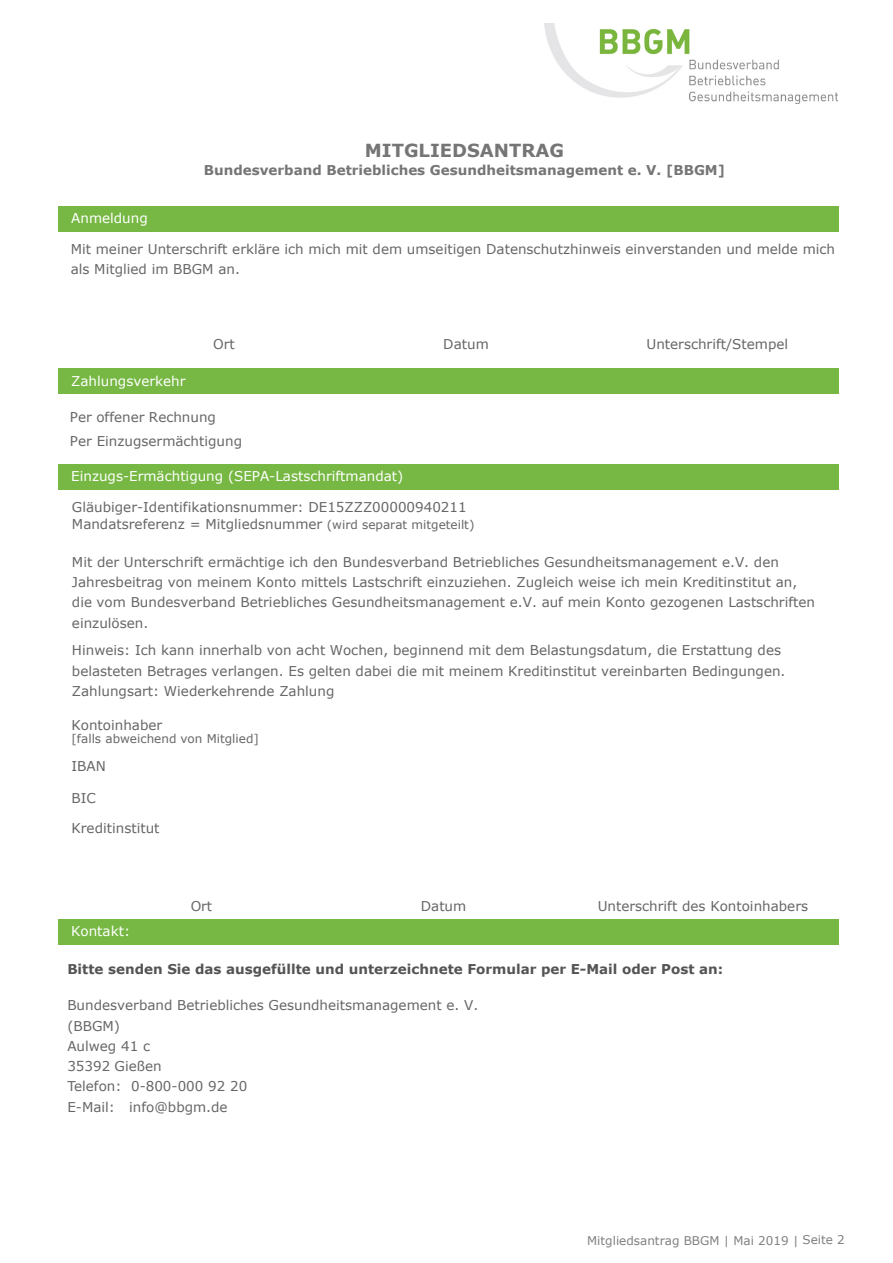
<style>
.page{position:relative;width:893px;height:1263px;background:#fff}
.page>*{position:absolute;margin:0;border:0;box-sizing:border-box;transform-origin:0 0}
.t1{font:700 18px "Verdana";color:#757575}
.Aufzählung{font:13.5px/20.2px "Verdana";color:#666}
.Überschrift{font:13.5px "Verdana";color:#fff}
.t2{font:700 13.5px "Verdana";color:#545454}
.t3{font:700 13.5px "Verdana";color:#757575}
.t4{font:12px "Verdana";color:#808080}
.Aufzählung-2{font:12px "Verdana";color:#666}
.s1{font-size:12px}
</style>
<div class="page">
<img style="left:544px;top:23px;width:293px;height:81px">
<div style="left:58px;top:464px;width:781px;height:25px;background:#76b843"></div>
<div style="left:58px;top:206px;width:781px;height:25px;background:#76b843"></div>
<div style="left:58px;top:919px;width:781px;height:25px;background:#76b843"></div>
<div style="left:58px;top:368px;width:781px;height:26px;background:#76b843"></div>
<p class="Überschrift" style="left:71px;top:209px;width:78px">Anmeldung</p>
<h1 class="t1" style="left:365px;top:138px;width:201px">MITGLIEDSANTRAG</h1>
<p class="t3" style="left:204px;top:161px;width:523px">Bundesverband Betriebliches Gesundheitsmanagement e. V. [BBGM]</p>
<p class="Aufzählung" style="left:71px;top:239px;width:766px">Mit meiner Unterschrift erkläre ich mich mit dem umseitigen Datenschutzhinweis einverstanden und melde mich als Mitglied im BBGM an.</p>
<p class="Aufzählung" style="left:213px;top:334px;width:23px">Ort</p>
<p class="Aufzählung" style="left:443px;top:334px;width:47px">Datum</p>
<p class="Aufzählung" style="left:646px;top:334px;width:143px">Unterschrift/Stempel</p>
<p class="Überschrift" style="left:71px;top:371px;width:116px">Zahlungsverkehr</p>
<p class="Aufzählung" style="left:70px;top:405px;width:174px;line-height:23.9px">Per offener Rechnung<br>Per Einzugsermächtigung</p>
<p class="Überschrift" style="left:71px;top:467px;width:334px">Einzugs-Ermächtigung (SEPA-Lastschriftmandat)</p>
<p class="Aufzählung" style="left:72px;top:498px;width:404px;line-height:17px">Gläubiger-Identifikationsnummer: DE15ZZZ00000940211<br>Mandatsreferenz = Mitgliedsnummer <span class="s1">(wird separat mitgeteilt)</span></p>
<p class="Aufzählung" style="left:72px;top:552px;width:745px">Mit der Unterschrift ermächtige ich den Bundesverband Betriebliches Gesundheitsmanagement e.V. den Jahresbeitrag von meinem Konto mittels Lastschrift einzuziehen. Zugleich weise ich mein Kreditinstitut an, die vom Bundesverband Betriebliches Gesundheitsmanagement e.V. auf mein Konto gezogenen Lastschriften einzulösen.</p>
<p class="Aufzählung" style="left:72px;top:640px;width:715px">Hinweis: Ich kann innerhalb von acht Wochen, beginnend mit dem Belastungsdatum, die Erstattung des belasteten Betrages verlangen. Es gelten dabei die mit meinem Kreditinstitut vereinbarten Bedingungen.<br>Zahlungsart: Wiederkehrende Zahlung</p>
<p class="Aufzählung" style="left:72px;top:715px;width:92px">Kontoinhaber</p>
<p class="Aufzählung-2" style="left:72px;top:731px;width:189px">[falls abweichend von Mitglied]</p>
<p class="Aufzählung" style="left:72px;top:756px;width:36px">IBAN</p>
<p class="Aufzählung" style="left:72px;top:783px;width:90px;line-height:29.7px">BIC<br>Kreditinstitut</p>
<p class="Überschrift" style="left:71px;top:922px;width:60px">Kontakt:</p>
<p class="Aufzählung" style="left:191px;top:895px;width:23px">Ort</p>
<p class="Aufzählung" style="left:421px;top:895px;width:47px">Datum</p>
<p class="Aufzählung" style="left:598px;top:895px;width:212px">Unterschrift des Kontoinhabers</p>
<p class="t2" style="left:67px;top:959px;width:657px">Bitte senden Sie das ausgefüllte und unterzeichnete Formular per E-Mail oder Post an:</p>
<p class="Aufzählung" style="left:67px;top:995px;width:412px">Bundesverband Betriebliches Gesundheitsmanagement e. V. (BBGM)<br>Aulweg 41 c<br>35392 Gießen<br>Telefon: 0-800-000 92 20<br>E-Mail: info@bbgm.de</p>
<p class="t4" style="left:587px;top:1232px;width:259px">Mitgliedsantrag BBGM | Mai 2019 | Seite 2</p>
</div>
